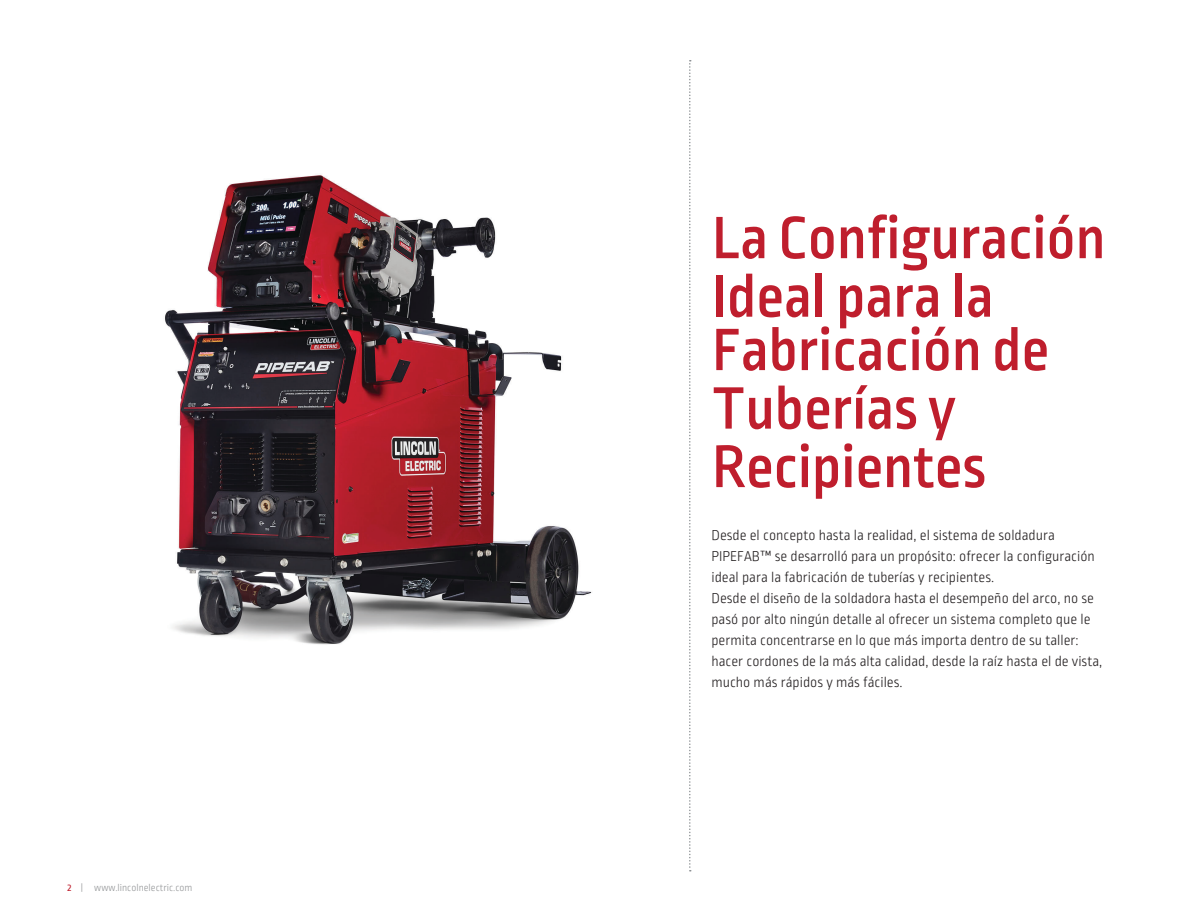
<style>
.page{position:relative;width:1188px;height:918px;background:#fff}
.page>*{position:absolute;margin:0;border:0;box-sizing:border-box;transform-origin:0 0}
.t1{font:500 63px/57.3px "Ropa Sans Pro";color:#bf1e2d}
.t2{font:300 15px/21px "Ropa Sans Pro";color:#231f20}
.t3{font:300 10.5px "Ropa Sans Pro";color:#949698}
.s1{font-weight:400;color:#bf1e2d}
</style>
<div class="page">
<svg style="left:689px;top:60px;width:2px;height:812px"></svg>
<img style="left:165px;top:174px;width:427px;height:471px">
<p class="t3" style="left:68px;top:882px;width:126px"><span class="s1">2</span> | www.lincolnelectric.com</p>
<p class="t1" style="left:712px;top:213px;width:395px">La Configuración<br>Ideal para la<br>Fabricación de<br>Tuberías y<br>Recipientes</p>
<p class="t2" style="left:711px;top:526px;width:392px">Desde el concepto hasta la realidad, el sistema de soldadura PIPEFAB™ se desarrolló para un propósito: ofrecer la configuración ideal para la fabricación de tuberías y recipientes.<br>Desde el diseño de la soldadora hasta el desempeño del arco, no se pasó por alto ningún detalle al ofrecer un sistema completo que le permita concentrarse en lo que más importa dentro de su taller: hacer cordones de la más alta calidad, desde la raíz hasta el de vista, mucho más rápidos y más fáciles.</p>
</div>
